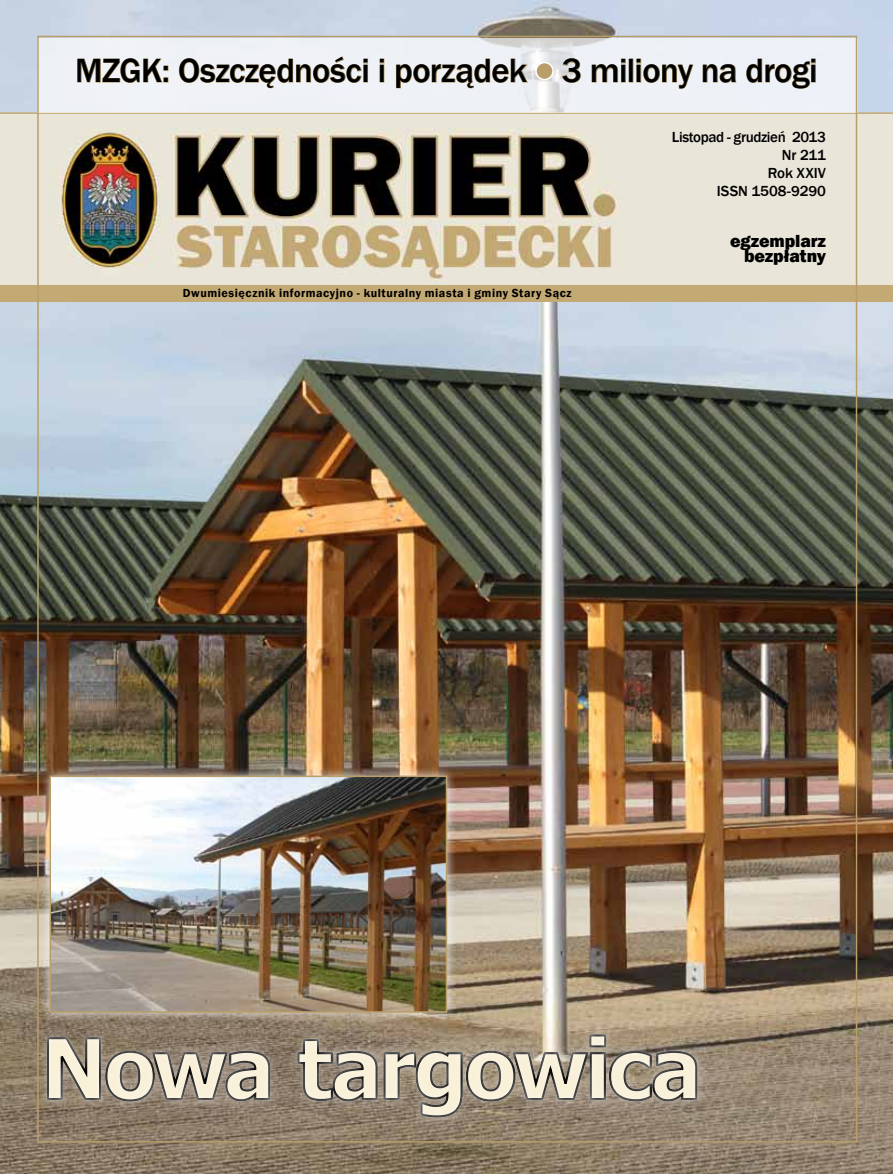
<style>
.page{position:relative;width:893px;height:1174px;background:#fff}
.page>*{position:absolute;margin:0;border:0;box-sizing:border-box;transform-origin:0 0}
.t1{font:700 84px "Tahoma";letter-spacing:-.03em;color:#f9f0d8}
.t2{font:500 34.5px "Franklin Gothic";letter-spacing:-.015em;color:#000}
.t3{font:800 18px/15px "Franklin Gothic";letter-spacing:-.005em;color:#000;text-align:right}
.t4{font:500 15px/18px "Franklin Gothic";letter-spacing:-.015em;color:#000;text-align:right}
.t5{font:600 12px "Franklin Gothic";letter-spacing:.045em;color:#000}
</style>
<div class="page">
<img style="left:0;top:0;width:893px;height:1174px">
<img style="left:0;top:114px;width:893px;height:171px">
<div style="left:0;top:285px;width:893px;height:17px;background:#c3a973"></div>
<hr style="left:0;top:112px;width:893px;height:2px;background:#c3a973">
<div style="left:37px;top:38px;width:820px;height:74px;background:#eef2f7"></div>
<div style="left:40px;top:765px;width:417px;height:257px;background:#fff;opacity:.85"></div>
<img style="left:53px;top:778px;width:391px;height:221px">
<div style="left:50px;top:775px;width:397px;height:237px;border:2px solid #b99e69"></div>
<svg style="left:77px;top:58px;width:91px;height:25px"></svg>
<svg style="left:179px;top:56px;width:189px;height:33px"></svg>
<div style="left:363px;top:65px;width:5px;height:17px;border:1px solid #b99e69"></div>
<svg style="left:380px;top:59px;width:4px;height:4px"></svg>
<div style="left:380px;top:65px;width:4px;height:17px;border:1px solid #b99e69"></div>
<svg style="left:396px;top:58px;width:132px;height:31px"></svg>
<div style="left:536px;top:63px;width:17px;height:17px;background:#b99e69;border-radius:50%"></div>
<div style="left:535px;top:62px;width:19px;height:18px;border:2px solid #fff;border-radius:50%"></div>
<svg style="left:562px;top:58px;width:19px;height:25px"></svg>
<svg style="left:591px;top:59px;width:35px;height:24px"></svg>
<div style="left:621px;top:65px;width:5px;height:17px;border:1px solid #b99e69"></div>
<div style="left:629px;top:59px;width:4px;height:23px;border:1px solid #b99e69"></div>
<svg style="left:637px;top:59px;width:57px;height:30px"></svg>
<svg style="left:702px;top:64px;width:35px;height:19px"></svg>
<svg style="left:746px;top:58px;width:70px;height:31px"></svg>
<div style="left:811px;top:65px;width:5px;height:17px;border:1px solid #b99e69"></div>
<div style="left:0;top:999px;width:862px;height:130px;background:#fff;opacity:.75"></div>
<h2 class="t2" style="left:75px;top:49px;width:744px">MZGK: Oszczędności i porządek 3 miliony na drogi</h2>
<p class="t5" style="left:183px;top:286px;width:390px">Dwumiesięcznik informacyjno - kulturalny miasta i gminy Stary Sącz</p>
<p class="t4" style="left:672px;top:128px;width:156px">Listopad - grudzień 2013 nr 211<br>Rok XXIV<br>issn 1508-9290</p>
<h3 class="t3" style="left:730px;top:234px;width:98px">egzemplarz bezpłatny</h3>
<h1 class="t1" style="left:41px;top:1009px;width:661px">Nowa targowica</h1>
</div>
